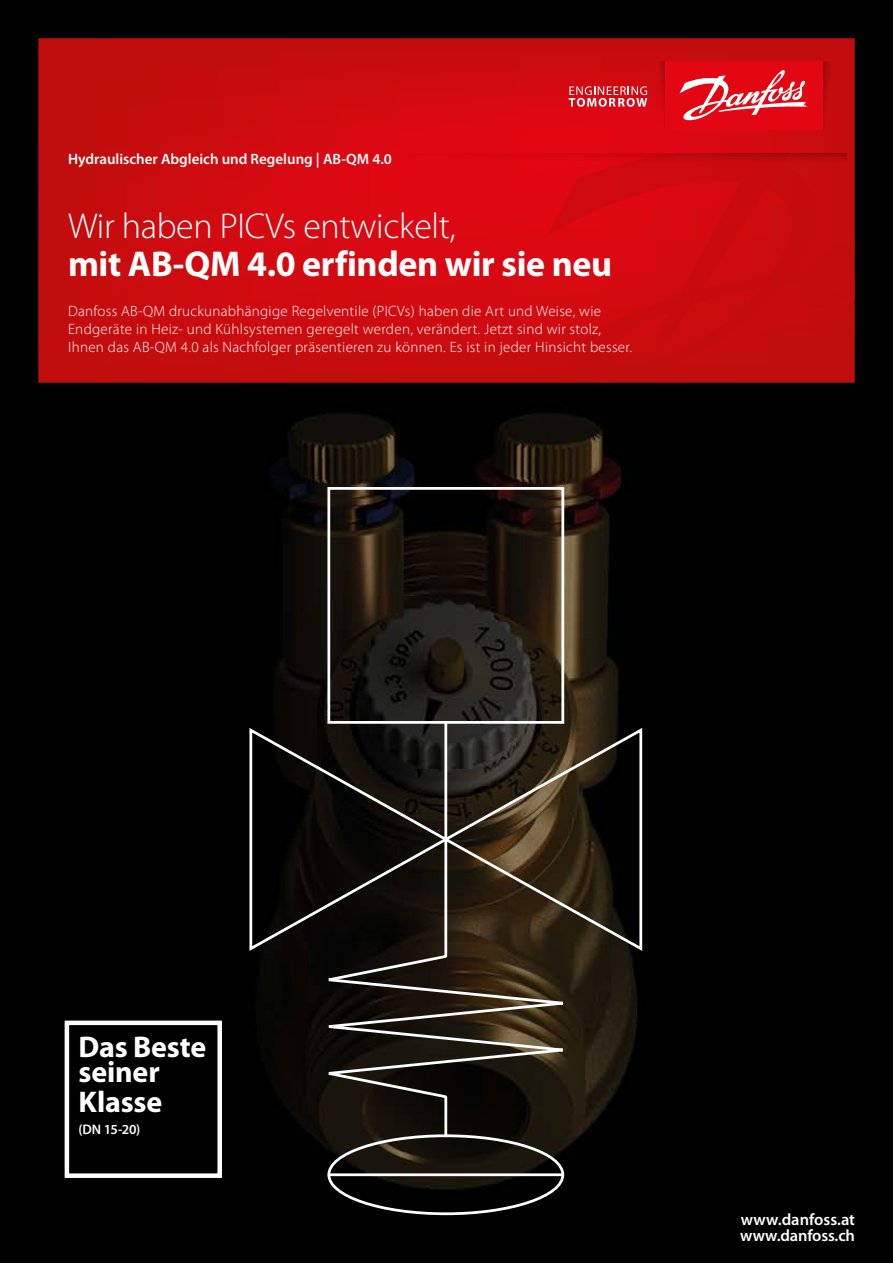
<style>
.page{position:relative;width:893px;height:1263px;background:#fff}
.page>*{position:absolute;margin:0;border:0;box-sizing:border-box;transform-origin:0 0}
.t1{font:700 36px "Myriad Pro";letter-spacing:-.01em;color:#fff}
.t2{font:300 36px "Myriad Pro";letter-spacing:-.01em;color:#fff}
.t3{font:700 30px/25px "Myriad Pro";letter-spacing:-.005em;color:#fff}
.t4{font:600 16.5px/16.5px "Myriad Pro";letter-spacing:-.005em;color:#fff}
.t5{font:300 15px/18px "Myriad Pro";letter-spacing:.02em;color:#fff}
.t6{font:600 15px "Myriad Pro";color:#fff}
.t7{font:600 13.8px "Myriad Pro";color:#fff}
</style>
<div class="page">
<img style="left:0;top:0;width:893px;height:1263px">
<div style="left:327px;top:487px;width:237px;height:237px;border:3px solid #fff"></div>
<svg style="left:326px;top:1138px;width:240px;height:77px;background:#26231f"></svg>
<svg style="left:590px;top:725px;width:52px;height:227px;background:#1f1c17"></svg>
<svg style="left:249px;top:726px;width:52px;height:227px;background:#191817"></svg>
<svg style="left:301px;top:720px;width:289px;height:418px;background:#2b251c"></svg>
<svg style="left:38px;top:38px;width:817px;height:345px;background:#cd0a0f"></svg>
<svg style="left:547px;top:153px;width:308px;height:230px;background:#ca0a0f"></svg>
<div style="left:65px;top:1020px;width:157px;height:158px;border:4px solid #fff"></div>
<svg style="left:823px;top:61px;width:13px;height:69px"></svg>
<svg style="left:653px;top:61px;width:12px;height:69px"></svg>
<svg style="left:406px;top:153px;width:440px;height:13px;background:#cf0710"></svg>
<div style="left:665px;top:61px;width:158px;height:69px;background:#e30613"></div>
<svg style="left:569px;top:86px;width:78px;height:21px;background:#e45c63"></svg>
<svg style="left:679px;top:70px;width:128px;height:51px"></svg>
<p class="t6" style="left:68px;top:150px;width:325px">Hydraulischer Abgleich und Regelung | AB-QM 4.0</p>
<h1 class="t2" style="left:68px;top:204px;width:389px">Wir haben PICVs entwickelt,</h1>
<h1 class="t1" style="left:68px;top:241px;width:546px">mit AB-QM 4.0 erfinden wir sie neu</h1>
<p class="t5" style="left:68px;top:302px;width:566px">Danfoss AB-QM druckunabhängige Regelventile (PICVs) haben die Art und Weise, wie<br>Endgeräte in Heiz- und Kühlsystemen geregelt werden, verändert. Jetzt sind wir stolz,<br>Ihnen das AB-QM 4.0 als Nachfolger präsentieren zu können. Es ist in jeder Hinsicht besser.</p>
<h2 class="t3" style="left:79px;top:1033px;width:129px">Das Beste seiner</h2>
<h2 class="t3" style="left:79px;top:1088px;width:85px">Klasse</h2>
<p class="t7" style="left:79px;top:1121px;width:63px">(DN 15-20)</p>
<p class="t4" style="left:740px;top:1210px;width:116px">www.danfoss.at www.danfoss.ch</p>
</div>
